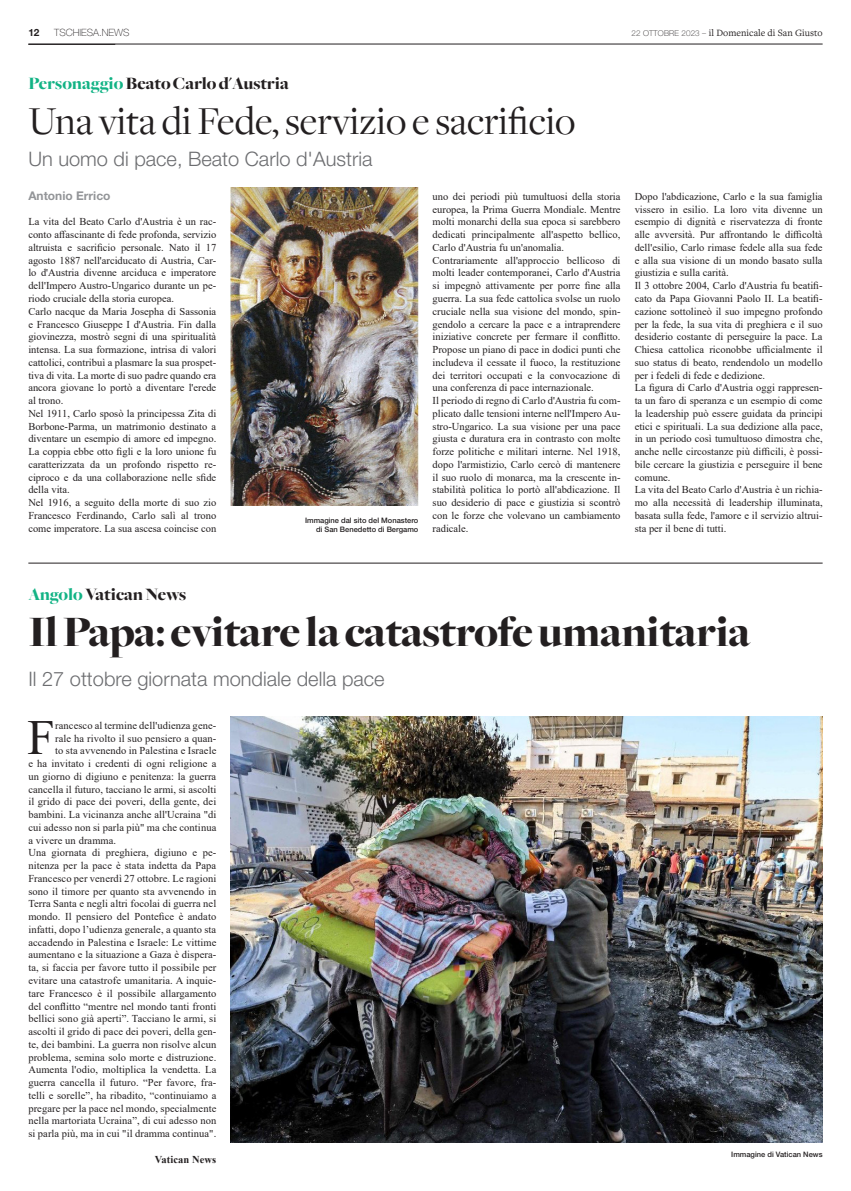
<style>
.page{position:relative;width:851px;height:1191px;background:#fff}
.page>*{position:absolute;margin:0;border:0;box-sizing:border-box;transform-origin:0 0}
.t1{font:49px "Times New Roman";color:#231f20}
.t2{font:900 45px "Freight Big";letter-spacing:-.01em;color:#231f20}
.t3{font:41px "Freight Disp";color:#231f20}
.t4{font:300 20px "Helvetica Neue LT Std";color:#6c6d70}
.t5{font:900 18px "Freight Big";color:#231f20}
.t6{font:700 12px "Helvetica Neue LT Std";color:#939598}
.t7{font:10.5px/12.8px "Times New Roman";color:#231f20;text-align:justify}
.t8{font:700 10.5px "Times New Roman";letter-spacing:.01em;color:#231f20}
.t9{font:10px "Freight Text Pro";color:#231f20}
.t10{font:100 10px "Helvetica Neue LT Std";color:#231f20}
.t11{font:700 10px "Helvetica Neue LT Std";color:#231f20}
.t12{font:500 7.5px "Helvetica Neue LT Std";color:#231f20}
.s1{font-family:"Helvetica Neue LT Std";font-weight:100;font-size:8px}
.s2{color:#12b385}
</style>
<div class="page">
<hr style="left:28px;top:44px;width:794px;height:1px;background:#231f20">
<img style="left:230px;top:716px;width:592px;height:427px">
<img style="left:230px;top:187px;width:188px;height:319px">
<hr style="left:28px;top:563px;width:794px;height:1px;background:#231f20">
<p class="t11" style="left:28px;top:26px;width:13px">12</p>
<p class="t10" style="left:54px;top:26px;width:77px">TSCHIESA.NEWS</p>
<p class="t9" style="left:631px;top:26px;width:192px"><span class="s1">22 OTTOBRE 2023 –</span> il Domenicale di San Giusto</p>
<p class="t5" style="left:28px;top:74px;width:262px"><span class="s2">Personaggio</span> Beato Carlo d'Austria</p>
<p class="t3" style="left:28px;top:98px;width:548px">Una vita di Fede, servizio e sacrificio</p>
<p class="t4" style="left:28px;top:147px;width:345px">Un uomo di pace, Beato Carlo d'Austria</p>
<p class="t6" style="left:28px;top:188px;width:84px">Antonio Errico</p>
<p class="t7" style="left:28px;top:215px;width:189px">La vita del Beato Carlo d'Austria è un rac&shy;conto affascinante di fede profonda, servizio altruista e sacrificio personale. Nato il 17 agosto 1887 nell'arciducato di Austria, Car&shy;lo d'Austria divenne arciduca e imperatore dell'Impero Austro-Ungarico durante un pe&shy;riodo cruciale della storia europea.</p>
<p class="t7" style="left:28px;top:304px;width:189px">Carlo nacque da Maria Josepha di Sassonia e Francesco Giuseppe I d'Austria. Fin dalla giovinezza, mostrò segni di una spiritualità intensa. La sua formazione, intrisa di valori cattolici, contribuì a plasmare la sua prospet&shy;tiva di vita. La morte di suo padre quando era ancora giovane lo portò a diventare l'erede al trono.</p>
<p class="t7" style="left:28px;top:406px;width:189px">Nel 1911, Carlo sposò la principessa Zita di Borbone-Parma, un matrimonio destinato a diventare un esempio di amore ed impegno.<br>La coppia ebbe otto figli e la loro unione fu caratterizzata da un profondo rispetto re&shy;ciproco e da una collaborazione nelle sfide della vita.</p>
<p class="t7" style="left:28px;top:496px;width:189px">Nel 1916, a seguito della morte di suo zio Francesco Ferdinando, Carlo salì al trono come imperatore. La sua ascesa coincise con</p>
<p class="t7" style="left:432px;top:190px;width:189px">uno dei periodi più tumultuosi della storia europea, la Prima Guerra Mondiale. Mentre molti monarchi della sua epoca si sarebbero dedicati principalmente all'aspetto bellico, Carlo d'Austria fu un'anomalia.</p>
<p class="t7" style="left:432px;top:253px;width:189px">Contrariamente all'approccio bellicoso di molti leader contemporanei, Carlo d'Austria si impegnò attivamente per porre fine alla guerra. La sua fede cattolica svolse un ruolo cruciale nella sua visione del mondo, spin&shy;gendolo a cercare la pace e a intraprendere iniziative concrete per fermare il conflitto.<br>Propose un piano di pace in dodici punti che includeva il cessate il fuoco, la restituzione dei territori occupati e la convocazione di una conferenza di pace internazionale.</p>
<p class="t7" style="left:432px;top:394px;width:189px">Il periodo di regno di Carlo d'Austria fu com&shy;plicato dalle tensioni interne nell'Impero Au&shy;stro-Ungarico. La sua visione per una pace giusta e duratura era in contrasto con molte forze politiche e militari interne. Nel 1918, dopo l'armistizio, Carlo cercò di mantenere il suo ruolo di monarca, ma la crescente in&shy;stabilità politica lo portò all'abdicazione. Il suo desiderio di pace e giustizia si scontrò con le forze che volevano un cambiamento radicale.</p>
<p class="t12" style="left:305px;top:516px;width:115px">Immagine dal sito del Monastero</p>
<p class="t12" style="left:316px;top:525px;width:104px">di San Benedetto di Bergamo</p>
<p class="t7" style="left:634px;top:190px;width:189px">Dopo l'abdicazione, Carlo e la sua famiglia vissero in esilio. La loro vita divenne un esempio di dignità e riservatezza di fronte alle avversità. Pur affrontando le difficoltà dell'esilio, Carlo rimase fedele alla sua fede e alla sua visione di un mondo basato sulla giustizia e sulla carità.</p>
<p class="t7" style="left:634px;top:279px;width:189px">Il 3 ottobre 2004, Carlo d'Austria fu beatifi&shy;cato da Papa Giovanni Paolo II. La beatifi&shy;cazione sottolineò il suo impegno profondo per la fede, la sua vita di preghiera e il suo desiderio costante di perseguire la pace. La Chiesa cattolica riconobbe ufficialmente il suo status di beato, rendendolo un modello per i fedeli di fede e dedizione.</p>
<p class="t7" style="left:634px;top:381px;width:189px">La figura di Carlo d'Austria oggi rappresen&shy;ta un faro di speranza e un esempio di come la leadership può essere guidata da principi etici e spirituali. La sua dedizione alla pace, in un periodo così tumultuoso dimostra che, anche nelle circostanze più difficili, è possi&shy;bile cercare la giustizia e perseguire il bene comune.</p>
<p class="t7" style="left:634px;top:483px;width:189px">La vita del Beato Carlo d'Austria è un richia&shy;mo alla necessità di leadership illuminata, basata sulla fede, l'amore e il servizio altrui&shy;sta per il bene di tutti.</p>
<p class="t5" style="left:28px;top:584px;width:159px"><span class="s2">Angolo</span> Vatican News</p>
<p class="t2" style="left:28px;top:607px;width:723px">Il Papa: evitare la catastrofe umanitaria</p>
<p class="t4" style="left:28px;top:666px;width:358px">Il 27 ottobre giornata mondiale della pace</p>
<p class="t1" style="left:28px;top:703px;width:29px">F</p>
<p class="t7" style="left:55px;top:718px;width:162px">rancesco al termine dell'udienza gene-</p>
<p class="t7" style="left:55px;top:731px;width:162px">rale ha rivolto il suo pensiero a quan-</p>
<p class="t7" style="left:55px;top:744px;width:162px">to sta avvenendo in Palestina e Israele</p>
<p class="t7" style="left:28px;top:757px;width:189px">e ha invitato i credenti di ogni religione a</p>
<p class="t7" style="left:28px;top:769px;width:189px">un giorno di digiuno e penitenza: la guerra</p>
<p class="t7" style="left:28px;top:782px;width:189px">cancella il futuro, tacciano le armi, si ascolti</p>
<p class="t7" style="left:28px;top:795px;width:189px">il grido di pace dei poveri, della gente, dei</p>
<p class="t7" style="left:28px;top:808px;width:189px">bambini. La vicinanza anche all'Ucraina "di</p>
<p class="t7" style="left:28px;top:820px;width:189px">cui adesso non si parla più" ma che continua</p>
<p class="t7" style="left:28px;top:833px;width:89px">a vivere un dramma.</p>
<p class="t7" style="left:28px;top:846px;width:189px">Una giornata di preghiera, digiuno e pe&shy;nitenza per la pace è stata indetta da Papa Francesco per venerdì 27 ottobre. Le ragioni sono il timore per quanto sta avvenendo in Terra Santa e negli altri focolai di guerra nel mondo. Il pensiero del Pontefice è andato infatti, dopo l’udienza generale, a quanto sta accadendo in Palestina e Israele: Le vittime aumentano e la situazione a Gaza è dispera&shy;ta, si faccia per favore tutto il possibile per evitare una catastrofe umanitaria. A inquie&shy;tare Francesco è il possibile allargamento del conflitto “mentre nel mondo tanti fronti bellici sono già aperti”. Tacciano le armi, si ascolti il grido di pace dei poveri, della gen&shy;te, dei bambini. La guerra non risolve alcun problema, semina solo morte e distruzione.<br>Aumenta l'odio, moltiplica la vendetta. La guerra cancella il futuro. “Per favore, fra&shy;telli e sorelle”, ha ribadito, “continuiamo a pregare per la pace nel mondo, specialmente nella martoriata Ucraina”, di cui adesso non si parla più, ma in cui "il dramma continua".</p>
<p class="t8" style="left:155px;top:1151px;width:63px">Vatican News</p>
<p class="t12" style="left:731px;top:1149px;width:93px">Immagine di Vatican News</p>
</div>
